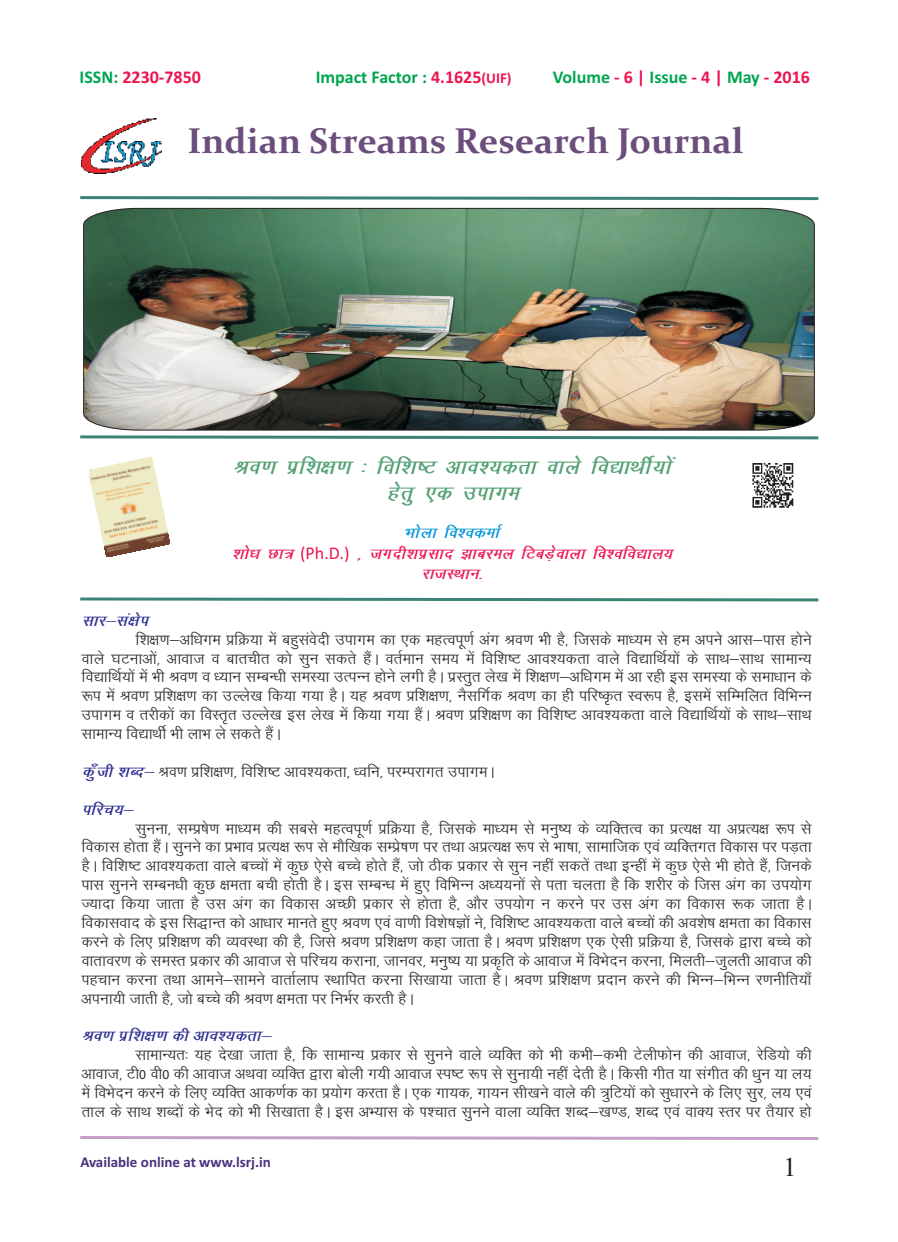
<style>
.page{position:relative;width:898px;height:1242px;background:#fff}
.page>*{position:absolute;margin:0;border:0;box-sizing:border-box;transform-origin:0 0}
.t1{font:700 36px "Constantia";color:#6b4e7b}
.t2{font:27px "Times New Roman";color:#231f20}
.t3{font:italic 700 24px/25.2px "Kruti Dev 010";color:#53a174;text-align:center}
.t4{font:18px/18.9px "Kruti Dev 010";color:#231f20;text-align:justify}
.t5{font:italic 700 18px/21.6px "Kruti Dev 010";color:#ed1450;text-align:center}
.t6{font:700 18px "Calibri";color:#00a54f}
.t7{font:italic 700 18px "Kruti Dev 010";color:#2e3092}
.t8{font:700 18px "Calibri";color:#ed1450}
.t9{font:700 15px "Calibri";color:#49317d}
.s1{color:#00a54f}
.s2{color:#ed1450}
.s3{font-size:15px;color:#ed1450}
.s4{color:#0095d9}
.s5{font-family:"Calibri";font-weight:400;font-style:normal}
.s6{font-weight:700;font-style:italic;color:#2e3092}
</style>
<div class="page">
<img style="left:752px;top:463px;width:42px;height:45px">
<svg style="left:80px;top:1136px;width:739px;height:4px;background:#d4b7d6"></svg>
<svg style="left:80px;top:196px;width:739px;height:5px"></svg>
<img style="left:82px;top:119px;width:80px;height:54px">
<svg style="left:80px;top:435px;width:739px;height:5px"></svg>
<img style="left:89px;top:457px;width:81px;height:99px">
<img style="left:83px;top:208px;width:731px;height:222px">
<svg style="left:80px;top:597px;width:739px;height:5px"></svg>
<p class="t8" style="left:80px;top:69px;width:123px"><span class="s1">ISSN:</span> 2230-7850</p>
<p class="t6" style="left:315px;top:69px;width:197px">Impact Factor : <span class="s2">4.1625</span><span class="s3">(UIF)</span></p>
<p class="t6" style="left:552px;top:69px;width:259px">Volume <span class="s2">- 6 |</span> Issue <span class="s2">- 4 |</span> May <span class="s2">- 2016</span></p>
<h1 class="t1" style="left:187px;top:125px;width:557px">Indian Streams Research Journal</h1>
<p class="t7" style="left:81px;top:611px;width:68px">lkj&amp;la{ksi</p>
<h3 class="t3" style="left:232px;top:454px;width:441px">Jo.k izf’k{k.k % fof’k”V vko’;drk okys fo|kFkhZ;ksa gsrq ,d mikxe</h3>
<p class="t5" style="left:231px;top:521px;width:442px"><span class="s4">Hkksyk fo’odekZ<br></span>‘kks/k Nk= <span class="s5">(Ph.D.)</span> ] txnh’kizlkn &gt;kcjey fVcM+sokyk fo’ofo|ky;</p>
<p class="t5" style="left:421px;top:562px;width:62px">jktLFkku-</p>
<p class="t4" style="left:81px;top:630px;width:731px;text-indent:54px">f”k{k.k&amp;vf/kxe izfØ;k esa cgqlaosnh mikxe dk ,d egRoiw.kZ vax Jo.k Hkh gS] ftlds ek/;e ls ge vius vkl&amp;ikl gksus okys ?kVukvksa] vkokt o ckrphr dks lqu ldrs gSaA orZeku le; esa fof”k’V vko”;drk okys fo|kfFkZ;ksa ds lkFk&amp;lkFk lkekU; fo|kfFkZ;ksa esa Hkh Jo.k o /;ku lEcU/kh leL;k mRiUu gksus yxh gSA izLrqr ys[k esa f”k{k.k&amp;vf/kxe esa vk jgh bl leL;k ds lek/kku ds :i esa Jo.k izf”k{k.k dk mYys[k fd;k x;k gSA ;g Jo.k izf”k{k.k] uSlfxZd Jo.k dk gh ifj’—r Lo:i gS] blesa lfEefyr fofHkUu mikxe o rjhdksa dk foLr`r mYys[k bl ys[k esa fd;k x;k gSaA Jo.k izf”k{k.k dk fof”k’V vko”;drk okys fo|kfFkZ;ksa ds lkFk&amp;lkFk lkekU; fo|kFkhZ Hkh ykHk ys ldrs gSaA</p>
<p class="t4" style="left:81px;top:752px;width:414px;line-height:37.8px"><span class="s6">dq¡th ‘kCn&amp;</span> Jo.k izf”k{k.k] fof”k’V vko”;drk] /ofu] ijEijkxr mikxeA <span class="s6">ifjp;&amp;</span></p>
<p class="t4" style="left:81px;top:818px;width:731px;text-indent:54px">lquuk] lEiz’ks.k ek/;e dh lcls egRoiw.kZ izfØ;k gS] ftlds ek/;e ls euq’; ds O;fDrRo dk izR;{k ;k vizR;{k :Ik ls fodkl gksrk gSaA lquus dk izHkko izR;{k :Ik ls ekSf[kd lEizs’k.k ij rFkk vizR;{k :Ik ls Hkk’kk] lkekftd ,oa O;fDrxr fodkl ij iM+rk gSA fof”k’V vko”;drk okys cPpksa esa dqN ,sls cPps gksrs gSa] tks Bhd izdkj ls lqu ugha ldrsa rFkk bUgha esa dqN ,sls Hkh gksrs gSa] ftuds ikl lquus lEcu/kh dqN {kerk cph gksrh gSA bl lEcU/k esa gq, fofHkUu v/;;uksa ls irk pyrk gS fd “kjhj ds ftl vax dk mi;ksx T;knk fd;k tkrk gS ml vax dk fodkl vPNh izdkj ls gksrk gS] vkSj mi;ksx u djus ij ml vax dk fodkl :d tkrk gSA fodklokn ds bl fl)kUr dks vk/kkj ekurs gq, Jo.k ,oa ok.kh fo”ks’kKksa us] fof”k’V vko”;drk okys cPpksa dh vo”ks’k {kerk dk fodkl djus ds fy, izf”k{k.k dh O;oLFkk dh gS] ftls Jo.k izf”k{k.k dgk tkrk gSA Jo.k izf”k{k.k ,d ,slh izfØ;k gS] ftlds }kjk cPps dks okrkoj.k ds LkEkLr izdkj dh vkokt ls ifjp; djkuk] tkuoj] euq’; ;k izd`fr ds vkokt esa foHksnu djuk] feyrh&amp;tqyrh vkokt dh igpku djuk RkFkk vkeus&amp;lkeus okrkZyki LFkkfir djuk fl[kk;k tkrk gSA Jo.k izf”k{k.k iznku djus dh fHkUu&amp;fHkUu j.kuhfr;k¡ viuk;h tkrh gS] tks cPps dh Jo.k {kerk ij fuHkZj djrh gSA</p>
<p class="t7" style="left:81px;top:1027px;width:191px">Jo.k izf’k{k.k dh vko’;drk&amp;</p>
<p class="t4" style="left:81px;top:1045px;width:731px;text-indent:54px">lkekU;r% ;g ns[kk tkrk gS] fd lkekU; izdkj ls lquus okys O;fDRk dks Hkh dHkh&amp;dHkh VsyhQksu dh vkokt] jsfM;ks dh vkokt] Vh0 oh0 dh vkokt vFkok O;fDr }kjk cksyh x;h vkokt Li’V :Ik ls lquk;h ugha nsrh gSA fdlh xhr ;k laxhr dh /kqu ;k y; esa foHksnu djus ds fy, O;fDr vkd.kZd dk iz;ksx djrk gSA ,d xk;d] xk;u lh[kus okys dh =qfV;ksa dks lq/kkjus ds fy, lqj] y; ,oa rky ds lkFk “kCnksa ds Hksn dks Hkh fl[kkrk gSA bl vH;kl ds Ik”pkr lquus okyk O;fDr “kCn&amp;[k.M] “kCn ,oa okD; Lrj ij rS;kj gks</p>
<p class="t9" style="left:80px;top:1155px;width:192px">Available online at www.lsrj.in</p>
<h2 class="t2" style="left:783px;top:1157px;width:15px">1</h2>
</div>
